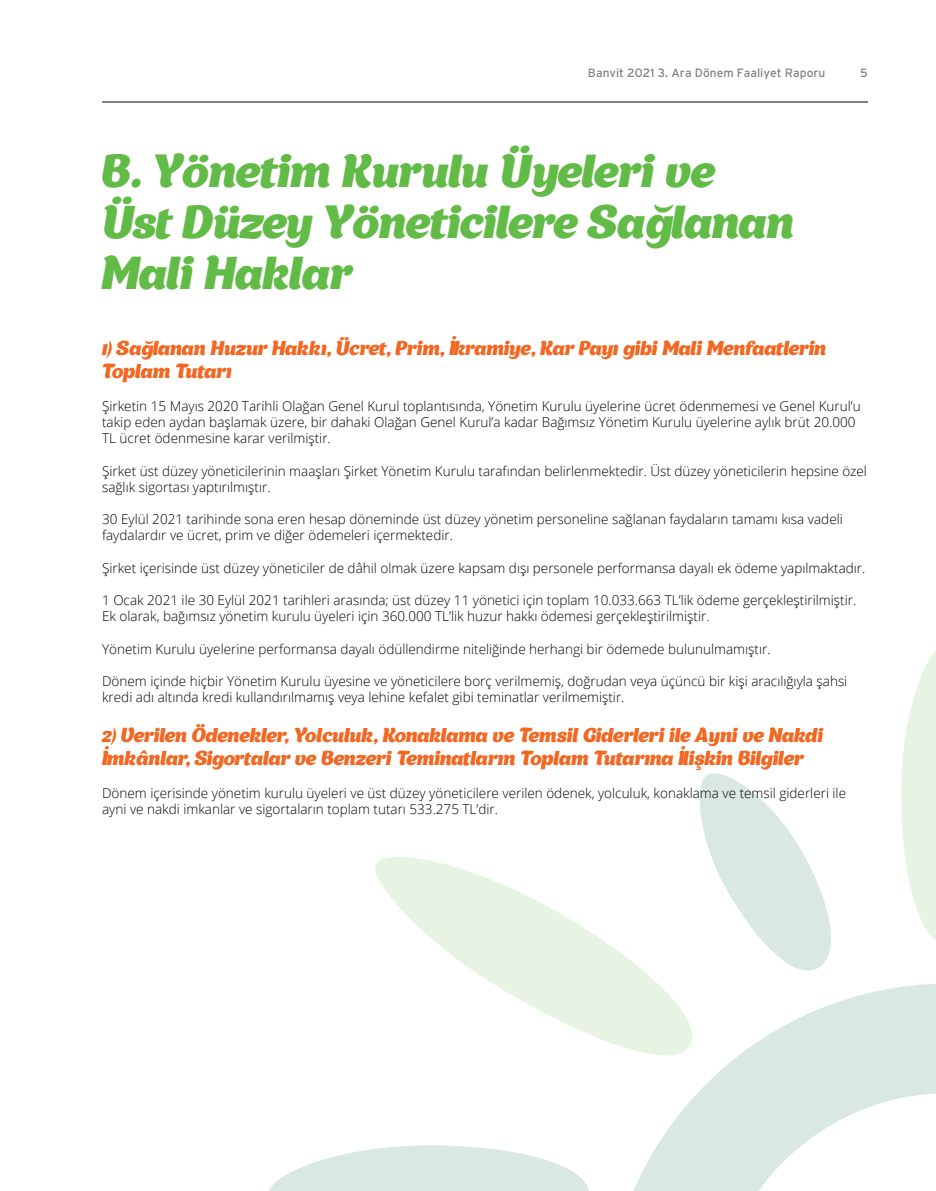
<style>
.page{position:relative;width:936px;height:1191px;background:#fff}
.page>*{position:absolute;margin:0;border:0;box-sizing:border-box;transform-origin:0 0}
.t1{font:italic 45px/51px "Appetite";color:#62bb46}
.t2{font:italic 19.5px/23.4px "Appetite";letter-spacing:-.005em;color:#f26722}
.t3{font:300 13.5px/16.2px "Open Sans";color:#000}
.t4{font:12px "Interstate Regular TR";color:#808285}
</style>
<div class="page">
<hr style="left:102px;top:102px;width:765px;height:1px;background:#000">
<svg style="left:633px;top:984px;width:302px;height:207px;fill:#d9e8e2"></svg>
<svg style="left:901px;top:651px;width:34px;height:288px"></svg>
<svg style="left:699px;top:773px;width:132px;height:198px"></svg>
<svg style="left:269px;top:1145px;width:320px;height:46px"></svg>
<svg style="left:375px;top:846px;width:330px;height:225px"></svg>
<p class="t4" style="left:588px;top:66px;width:239px">Banvit 2021 3. Ara Dönem Faaliyet Raporu</p>
<p class="t4" style="left:860px;top:66px;width:9px">5</p>
<h1 class="t1" style="left:102px;top:146px;width:693px">B. Yönetim Kurulu Üyeleri ve<br>Üst Düzey Yöneticilere Sağlanan<br>Mali Haklar</h1>
<h2 class="t2" style="left:102px;top:336px;width:725px">1) Sağlanan Huzur Hakkı, Ücret, Prim, İkramiye, Kar Payı gibi Mali Menfaatlerin<br>Toplam Tutarı</h2>
<p class="t3" style="left:102px;top:397px;width:760px">Şirketin 15 Mayıs 2020 Tarihli Olağan Genel Kurul toplantısında, Yönetim Kurulu üyelerine ücret ödenmemesi ve Genel Kurul’u takip eden aydan başlamak üzere, bir dahaki Olağan Genel Kurul’a kadar Bağımsız Yönetim Kurulu üyelerine aylık brüt 20.000<br>TL ücret ödenmesine karar verilmiştir.</p>
<p class="t3" style="left:102px;top:462px;width:766px">Şirket üst düzey yöneticilerinin maaşları Şirket Yönetim Kurulu tarafından belirlenmektedir. Üst düzey yöneticilerin hepsine özel sağlık sigortası yaptırılmıştır.</p>
<p class="t3" style="left:102px;top:511px;width:742px">30 Eylül 2021 tarihinde sona eren hesap döneminde üst düzey yönetim personeline sağlanan faydaların tamamı kısa vadeli faydalardır ve ücret, prim ve diğer ödemeleri içermektedir.</p>
<p class="t3" style="left:102px;top:559px;width:764px">Şirket içerisinde üst düzey yöneticiler de dâhil olmak üzere kapsam dışı personele performansa dayalı ek ödeme yapılmaktadır.</p>
<p class="t3" style="left:102px;top:592px;width:755px">1 Ocak 2021 ile 30 Eylül 2021 tarihleri arasında; üst düzey 11 yönetici için toplam 10.033.663 TL’lik ödeme gerçekleştirilmiştir.<br>Ek olarak, bağımsız yönetim kurulu üyeleri için 360.000 TL’lik huzur hakkı ödemesi gerçekleştirilmiştir.</p>
<p class="t3" style="left:102px;top:640px;width:670px">Yönetim Kurulu üyelerine performansa dayalı ödüllendirme niteliğinde herhangi bir ödemede bulunulmamıştır.</p>
<p class="t3" style="left:102px;top:673px;width:746px">Dönem içinde hiçbir Yönetim Kurulu üyesine ve yöneticilere borç verilmemiş, doğrudan veya üçüncü bir kişi aracılığıyla şahsi kredi adı altında kredi kullandırılmamış veya lehine kefalet gibi teminatlar verilmemiştir.</p>
<h2 class="t2" style="left:102px;top:723px;width:722px">2) Verilen Ödenekler, Yolculuk, Konaklama ve Temsil Giderleri ile Ayni ve Nakdi<br>İmkânlar, Sigortalar ve Benzeri Teminatların Toplam Tutarına İlişkin Bilgiler</h2>
<p class="t3" style="left:102px;top:784px;width:745px">Dönem içerisinde yönetim kurulu üyeleri ve üst düzey yöneticilere verilen ödenek, yolculuk, konaklama ve temsil giderleri ile ayni ve nakdi imkanlar ve sigortaların toplam tutarı 533.275 TL’dir.</p>
</div>
